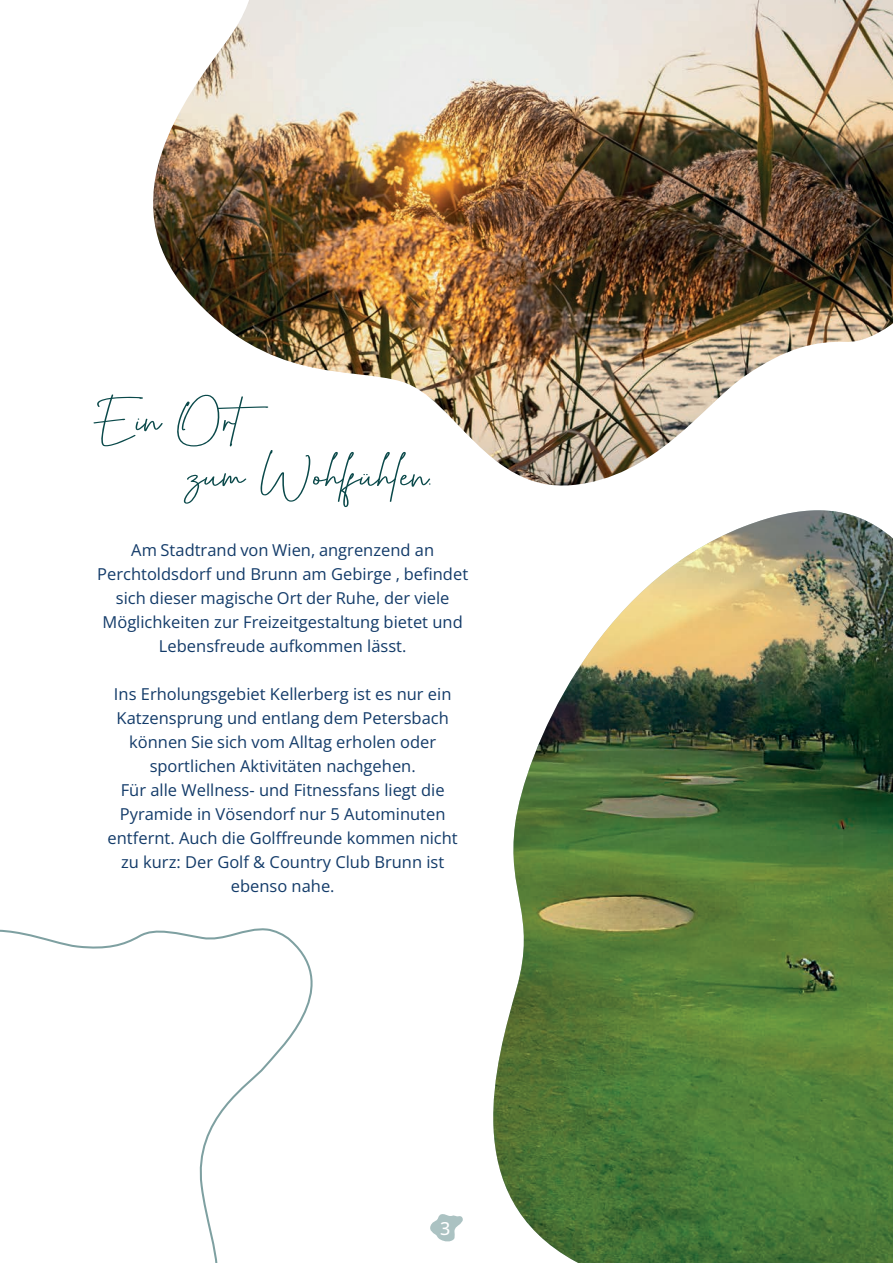
<style>
.page{position:relative;width:893px;height:1263px;background:#fff}
.page>*{position:absolute;margin:0;border:0;box-sizing:border-box;transform-origin:0 0}
.t1{font:60px/55.5px "South Australia";color:#0a494a;scale:1.3 1}
.t2{font:500 18px "Open Sans";color:#fff}
.t3{font:16.5px/24px "Open Sans";color:#133b69;text-align:center}
</style>
<div class="page">
<img style="left:493px;top:510px;width:400px;height:753px">
<svg style="left:430px;top:1214px;width:33px;height:28px"></svg>
<img style="left:153px;top:0;width:740px;height:486px">
<svg style="left:0;top:928px;width:313px;height:335px"></svg>
<h1 class="t1" style="left:187px;top:394px;width:189px;text-indent:-94px">Ein Ort<br>zum Wohlfühlen.</h1>
<p class="t3" style="left:97px;top:537px;width:373px">Am Stadtrand von Wien, angrenzend an Perchtoldsdorf und Brunn am Gebirge , befindet sich dieser magische Ort der Ruhe, der viele Möglichkeiten zur Freizeitgestaltung bietet und Lebensfreude aufkommen lässt.</p>
<p class="t3" style="left:108px;top:681px;width:352px">Ins Erholungsgebiet Kellerberg ist es nur ein Katzensprung und entlang dem Petersbach können Sie sich vom Alltag erholen oder sportlichen Aktivitäten nachgehen.<br>Für alle Wellness- und Fitnessfans liegt die Pyramide in Vösendorf nur 5 Autominuten entfernt. Auch die Golffreunde kommen nicht zu kurz: Der Golf &amp; Country Club Brunn ist ebenso nahe.</p>
<p class="t2" style="left:440px;top:1216px;width:12px">3</p>
</div>
